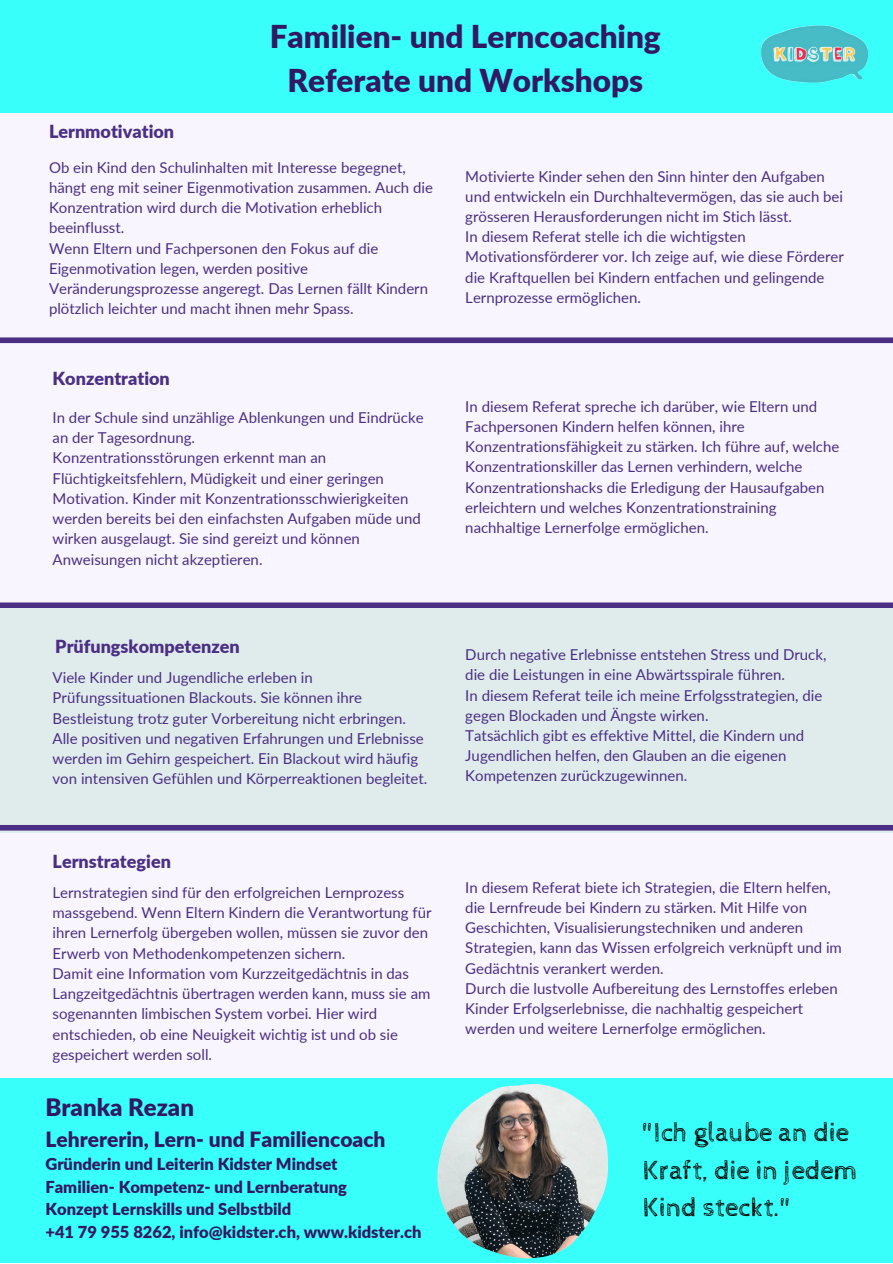
<style>
.page{position:relative;width:893px;height:1264px;background:#fff}
.page>*{position:absolute;margin:0;border:0;box-sizing:border-box;transform-origin:0 0}
.t1{font:900 31.5px/43.8px "Lato";color:#311964;text-align:center}
.t2{font:27px/37px "Cabin Sketch";color:#000}
.t3{font:900 24px "Lato";color:#311964}
.t4{font:900 21px "Lato";color:#311964}
.t5{font:900 18px "Lato";color:#4a2f85}
.t6{font:900 16.5px/22.5px "Lato";color:#311964}
.t7{font:15px/20.2px "Lato";color:#4a2f85}
</style>
<div class="page">
<div style="left:0;top:0;width:892px;height:1262px;background:#f8f5ff"></div>
<div style="left:0;top:337px;width:892px;height:6px;background:#4a2f85"></div>
<div style="left:0;top:602px;width:892px;height:6px;background:#4a2f85"></div>
<div style="left:0;top:608px;width:892px;height:225px;background:#e0ebeb"></div>
<div style="left:0;top:825px;width:892px;height:5px;background:#4a2f85"></div>
<div style="left:0;top:1078px;width:892px;height:184px;background:#39fffa"></div>
<img style="left:437px;top:1083px;width:170px;height:175px">
<div style="left:0;top:0;width:892px;height:113px;background:#39fffa"></div>
<img style="left:761px;top:25px;width:108px;height:58px">
<h1 class="t1" style="left:270px;top:14px;width:392px">Familien- und Lerncoaching<br>Referate und Workshops</h1>
<p class="t5" style="left:49px;top:120px;width:127px">Lernmotivation</p>
<p class="t7" style="left:49px;top:157px;width:385px">Ob ein Kind den Schulinhalten mit Interesse begegnet, hängt eng mit seiner Eigenmotivation zusammen. Auch die Konzentration wird durch die Motivation erheblich beeinflusst.<br>Wenn Eltern und Fachpersonen den Fokus auf die Eigenmotivation legen, werden positive Veränderungsprozesse angeregt. Das Lernen fällt Kindern plötzlich leichter und macht ihnen mehr Spass.</p>
<p class="t7" style="left:465px;top:165px;width:380px">Motivierte Kinder sehen den Sinn hinter den Aufgaben und entwickeln ein Durchhaltevermögen, das sie auch bei grösseren Herausforderungen nicht im Stich lässt.<br>In diesem Referat stelle ich die wichtigsten Motivationsförderer vor. Ich zeige auf, wie diese Förderer die Kraftquellen bei Kindern entfachen und gelingende Lernprozesse ermöglichen.</p>
<p class="t5" style="left:53px;top:367px;width:119px">Konzentration</p>
<p class="t7" style="left:53px;top:407px;width:372px">In der Schule sind unzählige Ablenkungen und Eindrücke an der Tagesordnung.<br>Konzentrationsstörungen erkennt man an Flüchtigkeitsfehlern, Müdigkeit und einer geringen Motivation. Kinder mit Konzentrationsschwierigkeiten werden bereits bei den einfachsten Aufgaben müde und wirken ausgelaugt. Sie sind gereizt und können Anweisungen nicht akzeptieren.</p>
<p class="t5" style="left:55px;top:635px;width:186px">Prüfungskompetenzen</p>
<p class="t7" style="left:53px;top:667px;width:376px">Viele Kinder und Jugendliche erleben in Prüfungssituationen Blackouts. Sie können ihre Bestleistung trotz guter Vorbereitung nicht erbringen.<br>Alle positiven und negativen Erfahrungen und Erlebnisse werden im Gehirn gespeichert. Ein Blackout wird häufig von intensiven Gefühlen und Körperreaktionen begleitet.</p>
<p class="t5" style="left:53px;top:849px;width:120px">Lernstrategien</p>
<p class="t7" style="left:53px;top:881px;width:380px">Lernstrategien sind für den erfolgreichen Lernprozess massgebend. Wenn Eltern Kindern die Verantwortung für ihren Lernerfolg übergeben wollen, müssen sie zuvor den Erwerb von Methodenkompetenzen sichern.<br>Damit eine Information vom Kurzzeitgedächtnis in das Langzeitgedächtnis übertragen werden kann, muss sie am sogenannten limbischen System vorbei. Hier wird entschieden, ob eine Neuigkeit wichtig ist und ob sie gespeichert werden soll.</p>
<h3 class="t3" style="left:45px;top:1092px;width:150px">Branka Rezan</h3>
<h3 class="t4" style="left:45px;top:1125px;width:341px">Lehrererin, Lern- und Familiencoach</h3>
<p class="t6" style="left:45px;top:1152px;width:377px">Gründerin und Leiterin Kidster Mindset<br>Familien- Kompetenz- und Lernberatung<br>Konzept Lernskills und Selbstbild<br>+41 79 955 8262, info@kidster.ch, www.kidster.ch</p>
<p class="t7" style="left:465px;top:396px;width:375px">In diesem Referat spreche ich darüber, wie Eltern und Fachpersonen Kindern helfen können, ihre Konzentrationsfähigkeit zu stärken. Ich führe auf, welche Konzentrationskiller das Lernen verhindern, welche Konzentrationshacks die Erledigung der Hausaufgaben erleichtern und welches Konzentrationstraining nachhaltige Lernerfolge ermöglichen.</p>
<p class="t7" style="left:465px;top:644px;width:362px">Durch negative Erlebnisse entstehen Stress und Druck, die die Leistungen in eine Abwärtsspirale führen.<br>In diesem Referat teile ich meine Erfolgsstrategien, die gegen Blockaden und Ängste wirken.<br>Tatsächlich gibt es effektive Mittel, die Kindern und Jugendlichen helfen, den Glauben an die eigenen Kompetenzen zurückzugewinnen.</p>
<p class="t7" style="left:465px;top:876px;width:378px">In diesem Referat biete ich Strategien, die Eltern helfen, die Lernfreude bei Kindern zu stärken. Mit Hilfe von Geschichten, Visualisierungstechniken und anderen Strategien, kann das Wissen erfolgreich verknüpft und im Gedächtnis verankert werden.<br>Durch die lustvolle Aufbereitung des Lernstoffes erleben Kinder Erfolgserlebnisse, die nachhaltig gespeichert werden und weitere Lernerfolge ermöglichen.</p>
<h2 class="t2" style="left:643px;top:1115px;width:216px">"Ich glaube an die<br>Kraft, die in jedem<br>Kind steckt."</h2>
</div>
